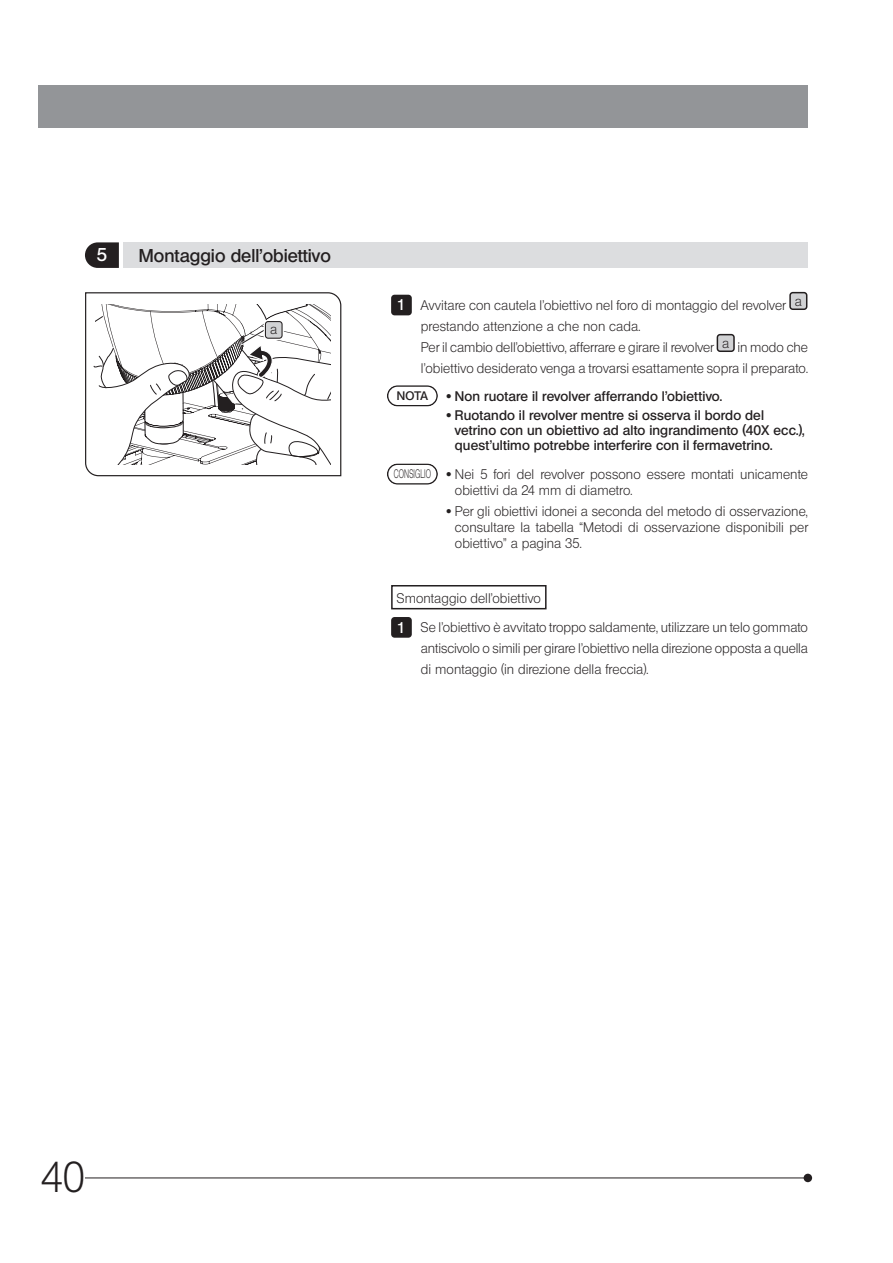
<style>
.page{position:relative;width:893px;height:1263px;background:#fff}
.page>*{position:absolute;margin:0;border:0;box-sizing:border-box;transform-origin:0 0}
.t1{font:42px "Olympus Leicht Normal";color:#231f20}
.t2{font:18px "Olympus Leicht Halbfett";color:#231f20}
.t3{font:18px "Olympus Leicht Halbfett";color:#fff}
.t4{font:15.15px "Olympus Leicht Halbfett";color:#fff}
.t5{font:13.5px/21px "Olympus Leicht Normal";letter-spacing:.005em;color:#231f20}
.t6{font:13.5px/19.2px "Olympus Leicht Halbfett";letter-spacing:.01em;color:#231f20}
.t7{font:12px "Olympus Leicht Normal";letter-spacing:.015em;color:#231f20;scale:.6 1}
.t8{font:12px "Olympus Leicht Halbfett";color:#231f20}
.s1{font-family:"Olympus Leicht Normal"}
</style>
<div class="page">
<div style="left:804px;top:1174px;width:8px;height:8px;background:#231f20;border-radius:50%"></div>
<hr style="left:85px;top:1177px;width:723px;height:1px;background:#231f20">
<div style="left:38px;top:85px;width:770px;height:43px;background:#939598"></div>
<div style="left:790px;top:293px;width:17px;height:16px;background:#d1d2d4;border-radius:3px"></div>
<div style="left:789px;top:292px;width:18px;height:18px;border:2px solid #231f20;border-radius:3px"></div>
<div style="left:717px;top:335px;width:17px;height:16px;background:#d1d2d4;border-radius:3px"></div>
<div style="left:717px;top:334px;width:18px;height:18px;border:2px solid #231f20;border-radius:3px"></div>
<div style="left:391px;top:585px;width:156px;height:24px;border:2px solid #231f20"></div>
<div style="left:391px;top:295px;width:21px;height:20px;background:#231f20;border-radius:3px"></div>
<div style="left:387px;top:385px;width:51px;height:21px;border:2px solid #231f20;border-radius:10px"></div>
<div style="left:387px;top:463px;width:51px;height:22px;border:2px solid #231f20;border-radius:10px"></div>
<div style="left:391px;top:617px;width:21px;height:21px;background:#231f20;border-radius:3px"></div>
<div style="left:123px;top:242px;width:685px;height:26px;background:#dcdddf"></div>
<svg style="left:85px;top:242px;width:34px;height:26px"></svg>
<svg style="left:85px;top:292px;width:256px;height:184px"></svg>
<svg style="left:94px;top:304px;width:236px;height:161px"></svg>
<div style="left:264px;top:320px;width:20px;height:20px;border:2px solid #fff;border-radius:3px"></div>
<div style="left:265px;top:322px;width:17px;height:16px;background:#d1d2d4;border-radius:3px"></div>
<div style="left:265px;top:321px;width:18px;height:18px;border:1px solid #231f20;border-radius:3px"></div>
<h2 class="t3" style="left:97px;top:244px;width:12px">5</h2>
<h2 class="t2" style="left:139px;top:245px;width:193px">Montaggio dell'obiettivo</h2>
<p class="t5" style="left:270px;top:318px;width:9px">a</p>
<p class="t5" style="left:421px;top:295px;width:389px">Avvitare con cautela l'obiettivo nel foro di montaggio del revolver a prestando attenzione a che non cada.<br>Per il cambio dell'obiettivo, afferrare e girare il revolver a in modo che l’obiettivo desiderato venga a trovarsi esattamente sopra il preparato.</p>
<p class="t6" style="left:446px;top:386px;width:319px"><span class="s1">·</span> Non ruotare il revolver afferrando l’obiettivo.<br><span class="s1">·</span> Ruotando il revolver mentre si osserva il bordo del</p>
<p class="t6" style="left:455px;top:423px;width:351px;line-height:15px">vetrino con un obiettivo ad alto ingrandimento (40X ecc.), quest'ultimo potrebbe interferire con il fermavetrino.</p>
<p class="t5" style="left:455px;top:466px;width:355px;line-height:16.2px;text-indent:-9px">· Nei 5 fori del revolver possono essere montati unicamente obiettivi da 24 mm di diametro.</p>
<p class="t5" style="left:455px;top:503px;width:355px;line-height:16.2px;text-align:justify;text-indent:-9px">· Per gli obiettivi idonei a seconda del metodo di osservazione, consultare la tabella “Metodi di osservazione disponibili per obiettivo” a pagina 35.</p>
<p class="t4" style="left:397px;top:296px;width:10px">1</p>
<p class="t8" style="left:397px;top:389px;width:33px">NOTA</p>
<p class="t7" style="left:394px;top:467px;width:63px">CONSIGLIO</p>
<p class="t5" style="left:421px;top:584px;width:388px;line-height:29.2px;text-indent:-24px">Smontaggio dell'obiettivo<br>Se l'obiettivo è avvitato troppo saldamente, utilizzare un telo gommato</p>
<p class="t5" style="left:421px;top:638px;width:389px">antiscivolo o simili per girare l'obiettivo nella direzione opposta a quella di montaggio (in direzione della freccia).</p>
<p class="t4" style="left:397px;top:618px;width:10px">1</p>
<h1 class="t1" style="left:41px;top:1153px;width:46px">40</h1>
</div>
